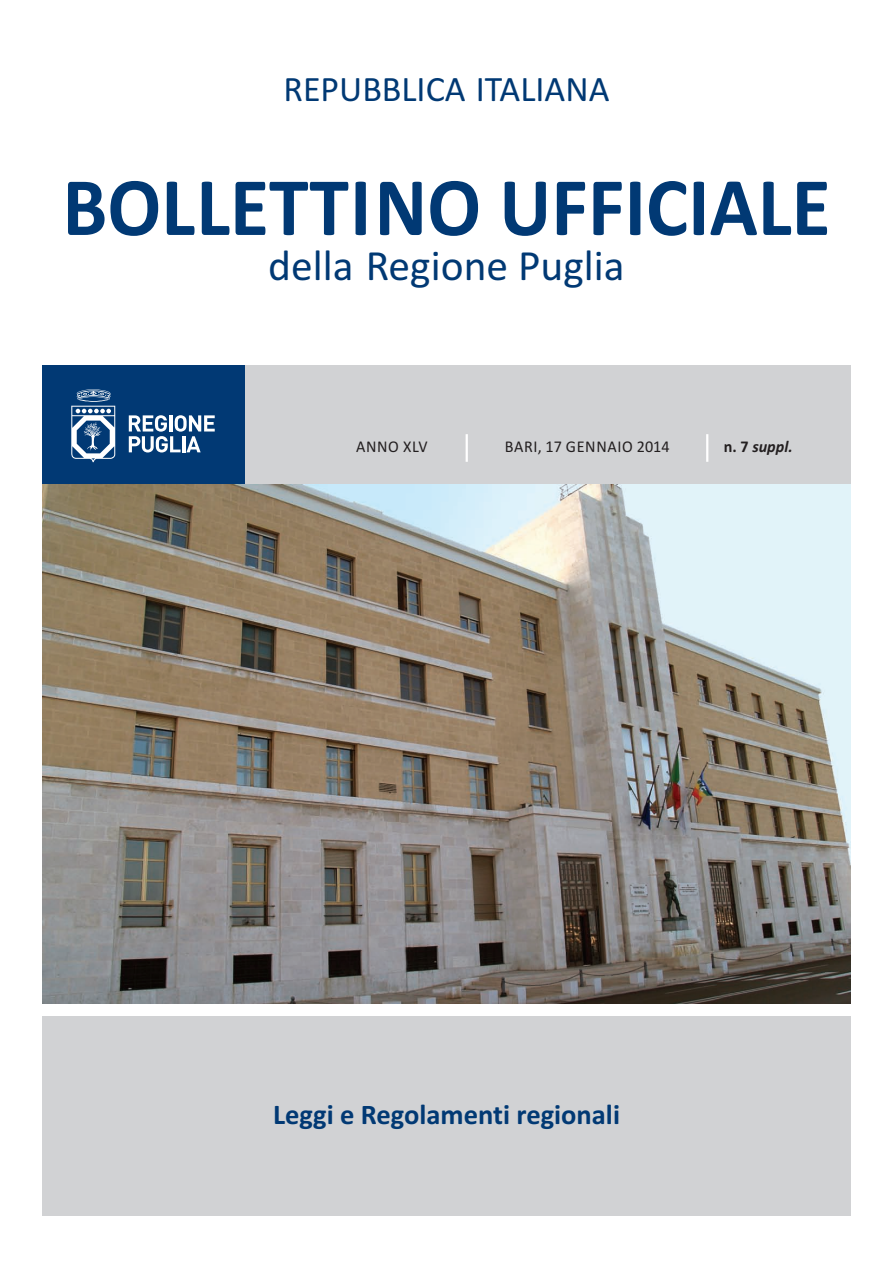
<style>
.page{position:relative;width:893px;height:1263px;background:#fff}
.page>*{position:absolute;margin:0;border:0;box-sizing:border-box;transform-origin:0 0}
.t1{font:700 84px "Calibri";color:#013974;scale:.95 1}
.t2{font:43.5px "Calibri";color:#013974}
.t3{font:36px "Calibri";color:#013974}
.t4{font:700 28.5px "Calibri";color:#013974}
.t5{font:16.5px "Calibri";letter-spacing:.04em;color:#231f20}
.t6{font:italic 700 16.5px "Calibri";color:#231f20}
.s1{font-style:normal}
</style>
<div class="page">
<div style="left:42px;top:1016px;width:808px;height:200px;background:#d1d2d4"></div>
<div style="left:244px;top:366px;width:606px;height:119px;background:#d1d2d4"></div>
<div style="left:42px;top:366px;width:202px;height:119px;background:#013974"></div>
<svg style="left:71px;top:389px;width:44px;height:73px"></svg>
<svg style="left:129px;top:415px;width:86px;height:38px"></svg>
<img style="left:42px;top:485px;width:808px;height:519px">
<hr style="left:465px;top:434px;width:3px;height:28px;background:#fff">
<hr style="left:706px;top:434px;width:2px;height:28px;background:#fff">
<p class="t3" style="left:283px;top:77px;width:327px">REPUBBLICA ITALIANA</p>
<h1 class="t1" style="left:62px;top:178px;width:810px">BOLLETTINO UFFICIALE</h1>
<h2 class="t2" style="left:268px;top:250px;width:358px">della Regione Puglia</h2>
<p class="t5" style="left:356px;top:440px;width:73px">ANNO XLV</p>
<p class="t5" style="left:504px;top:440px;width:166px">BARI, 17 GENNAIO 2014</p>
<p class="t6" style="left:723px;top:436px;width:70px"><span class="s1">n. 7</span> suppl.</p>
<p class="t4" style="left:273px;top:1105px;width:348px">Leggi e Regolamenti regionali</p>
</div>
